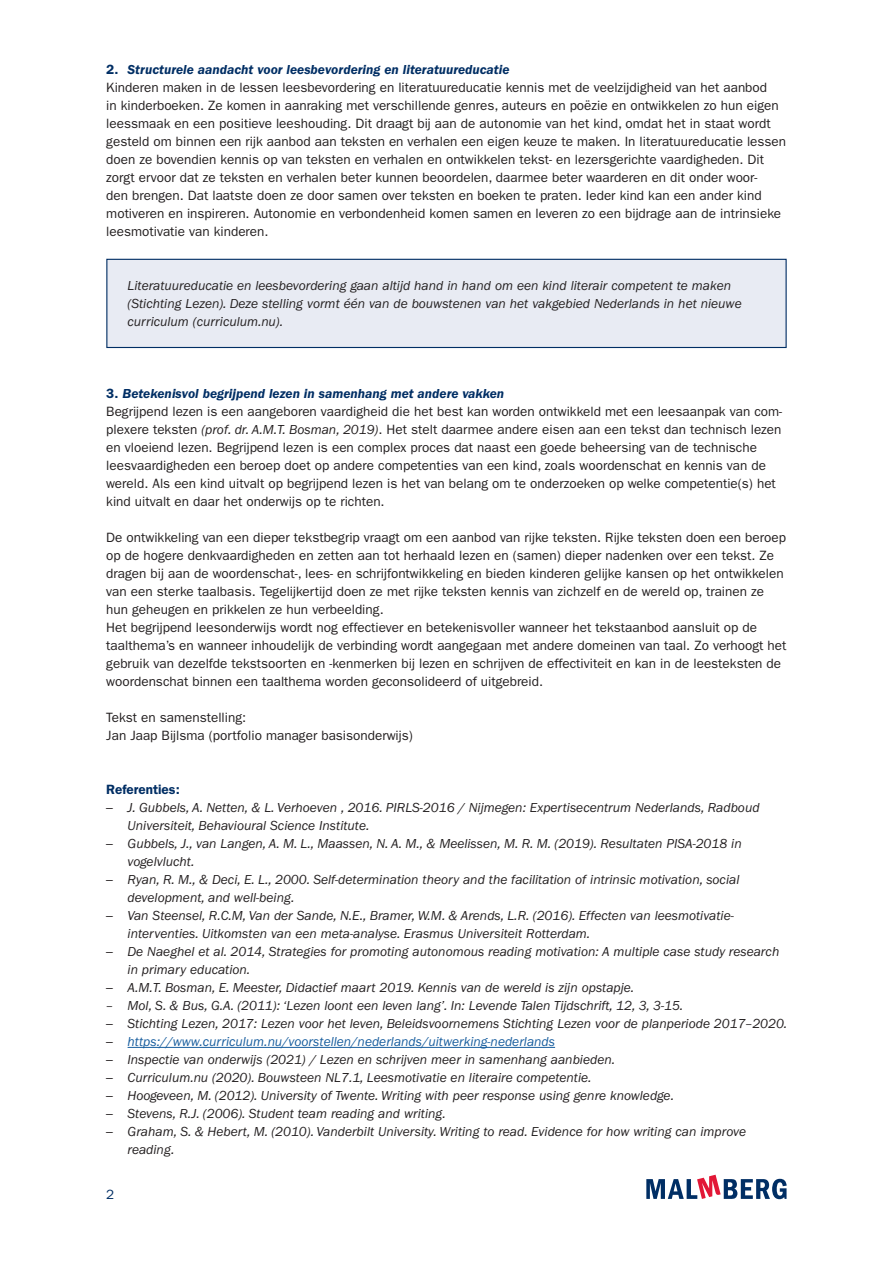
<style>
.page{position:relative;width:893px;height:1263px;background:#fff}
.page>*{position:absolute;margin:0;border:0;box-sizing:border-box;transform-origin:0 0}
.t1{font:13.5px/18px "Franklin Gothic";color:#231f20}
.t2{font:italic 13.5px/18px "Franklin Gothic";color:#231f20}
.t3{font:italic 13.5px "Franklin Gothic";color:#175d9e}
.t4{font:600 13.5px "Franklin Gothic";color:#002e64}
.t5{font:13.5px "Franklin Gothic";color:#002e64}
.s1{font-weight:600;color:#002e64}
.s2{font-weight:600;font-style:italic;color:#002e64}
.s3{font-style:italic}
.s4{font-style:normal}
.s5{font-style:normal;color:#231f20}
</style>
<div class="page">
<div style="left:106px;top:259px;width:681px;height:89px;background:#e8ebf3;border:1px solid #002e64"></div>
<hr style="left:128px;top:1047px;width:427px;height:1px;background:#175d9e">
<svg style="left:646px;top:1175px;width:141px;height:24px"></svg>
<p class="t1" style="left:106px;top:60px;width:681px"><span class="s1">2.</span> <span class="s2">Structurele aandacht voor leesbevordering en literatuureducatie<br></span>Kinderen maken in de lessen leesbevordering en literatuureducatie kennis met de veelzijdigheid van het aanbod<br>in kinderboeken. Ze komen in aanraking met verschillende genres, auteurs en poëzie en ontwikkelen zo hun eigen leessmaak en een positieve leeshouding. Dit draagt bij aan de autonomie van het kind, omdat het in staat wordt gesteld om binnen een rijk aanbod aan teksten en verhalen een eigen keuze te maken. In literatuureducatie lessen doen ze bovendien kennis op van teksten en verhalen en ontwikkelen tekst- en lezersgerichte vaardigheden. Dit zorgt ervoor dat ze teksten en verhalen beter kunnen beoordelen, daarmee beter waarderen en dit onder woor-<br>den brengen. Dat laatste doen ze door samen over teksten en boeken te praten. Ieder kind kan een ander kind motiveren en inspireren. Autonomie en verbondenheid komen samen en leveren zo een bijdrage aan de intrinsieke leesmotivatie van kinderen.</p>
<p class="t2" style="left:128px;top:277px;width:616px">Literatuureducatie en leesbevordering gaan altijd hand in hand om een kind literair competent te maken (Stichting Lezen). Deze stelling vormt één van de bouwstenen van het vakgebied Nederlands in het nieuwe curriculum (curriculum.nu).</p>
<p class="t1" style="left:106px;top:384px;width:677px"><span class="s1">3.</span> <span class="s2">Betekenisvol begrijpend lezen in samenhang met andere vakken<br></span>Begrijpend lezen is een aangeboren vaardigheid die het best kan worden ontwikkeld met een leesaanpak van com&shy;plexere teksten <span class="s3">(prof. dr. A.M.T. Bosman, 2019)</span>. Het stelt daarmee andere eisen aan een tekst dan technisch lezen en vloeiend lezen. Begrijpend lezen is een complex proces dat naast een goede beheersing van de technische leesvaardigheden een beroep doet op andere competenties van een kind, zoals woordenschat en kennis van de wereld. Als een kind uitvalt op begrijpend lezen is het van belang om te onderzoeken op welke competentie(s) het kind uitvalt en daar het onderwijs op te richten.</p>
<p class="t1" style="left:106px;top:528px;width:682px">De ontwikkeling van een dieper tekstbegrip vraagt om een aanbod van rijke teksten. Rijke teksten doen een beroep op de hogere denkvaardigheden en zetten aan tot herhaald lezen en (samen) dieper nadenken over een tekst. Ze dragen bij aan de woordenschat-, lees- en schrijfontwikkeling en bieden kinderen gelijke kansen op het ontwikkelen van een sterke taalbasis. Tegelijkertijd doen ze met rijke teksten kennis van zichzelf en de wereld op, trainen ze hun geheugen en prikkelen ze hun verbeelding.<br>Het begrijpend leesonderwijs wordt nog effectiever en betekenisvoller wanneer het tekstaanbod aansluit op de taalthema’s en wanneer inhoudelijk de verbinding wordt aangegaan met andere domeinen van taal. Zo verhoogt het gebruik van dezelfde tekstsoorten en -kenmerken bij lezen en schrijven de effectiviteit en kan in de leesteksten de woordenschat binnen een taalthema worden geconsolideerd of uitgebreid.</p>
<p class="t1" style="left:106px;top:708px;width:308px">Tekst en samenstelling:<br>Jan Jaap Bijlsma (portfolio manager basisonderwijs)</p>
<p class="t4" style="left:106px;top:781px;width:75px">Referenties:</p>
<p class="t2" style="left:128px;top:798px;width:633px;text-indent:-21px"><span class="s4">–</span> J. Gubbels, A. Netten, &amp; L. Verhoeven , 2016. PIRLS-2016 / Nijmegen: Expertisecentrum Nederlands, Radboud<br>Universiteit, Behavioural Science Institute.</p>
<p class="t2" style="left:128px;top:834px;width:616px;text-indent:-21px"><span class="s4">–</span> Gubbels, J., van Langen, A. M. L., Maassen, N. A. M., &amp; Meelissen, M. R. M. (2019). Resultaten PISA-2018 in vogelvlucht.</p>
<p class="t2" style="left:128px;top:870px;width:613px;text-indent:-21px"><span class="s4">–</span> Ryan, R. M., &amp; Deci, E. L., 2000. Self-determination theory and the facilitation of intrinsic motivation, social development, and well-being.</p>
<p class="t2" style="left:128px;top:906px;width:608px;text-indent:-21px"><span class="s4">–</span> Van Steensel, R.C.M, Van der Sande, N.E., Bramer, W.M. &amp; Arends, L.R. (2016). Effecten van leesmotivatie&shy;interventies. Uitkomsten van een meta-analyse. Erasmus Universiteit Rotterdam.</p>
<p class="t2" style="left:128px;top:942px;width:653px;text-indent:-21px"><span class="s4">–</span> De Naeghel et al. 2014, Strategies for promoting autonomous reading motivation: A multiple case study research in primary education.</p>
<p class="t2" style="left:106px;top:978px;width:529px"><span class="s4">–</span> A.M.T. Bosman, E. Meester, Didactief maart 2019. Kennis van de wereld is zijn opstapje.</p>
<p class="t2" style="left:106px;top:996px;width:578px">– Mol, S. &amp; Bus, G.A. (2011): ‘Lezen loont een leven lang’. In: Levende Talen Tijdschrift, 12, 3, 3-15.</p>
<p class="t2" style="left:106px;top:1014px;width:682px"><span class="s4">–</span> Stichting Lezen, 2017: Lezen voor het leven, Beleidsvoornemens Stichting Lezen voor de planperiode 2017–2020.</p>
<p class="t3" style="left:106px;top:1034px;width:450px"><span class="s5">–</span> https://www.curriculum.nu/voorstellen/nederlands/uitwerking-nederlands</p>
<p class="t2" style="left:106px;top:1050px;width:510px"><span class="s4">–</span> Inspectie van onderwijs (2021) / Lezen en schrijven meer in samenhang aanbieden.</p>
<p class="t2" style="left:106px;top:1068px;width:487px"><span class="s4">–</span> Curriculum.nu (2020). Bouwsteen NL7.1, Leesmotivatie en literaire competentie.</p>
<p class="t2" style="left:106px;top:1086px;width:569px"><span class="s4">–</span> Hoogeveen, M. (2012). University of Twente. Writing with peer response using genre knowledge.</p>
<p class="t2" style="left:106px;top:1104px;width:341px"><span class="s4">–</span> Stevens, R.J. (2006). Student team reading and writing.</p>
<p class="t2" style="left:128px;top:1122px;width:620px;text-indent:-21px"><span class="s4">–</span> Graham, S. &amp; Hebert, M. (2010). Vanderbilt University. Writing to read. Evidence for how writing can improve reading.</p>
<p class="t5" style="left:106px;top:1187px;width:10px">2</p>
</div>
